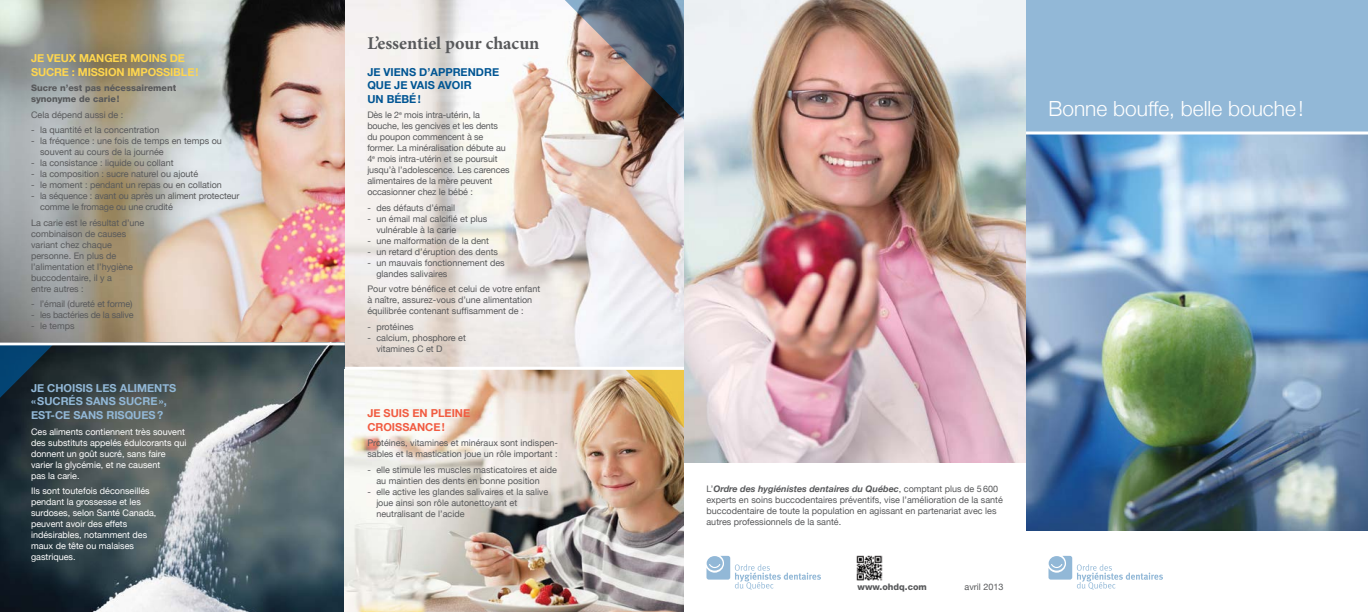
<style>
.page{position:relative;width:1368px;height:612px;background:#fff}
.page>*{position:absolute;margin:0;border:0;box-sizing:border-box;transform-origin:0 0}
.t1{font:300 20.9px "Helvetica Neue";color:#fff}
.t2{font:700 18px "Minion Pro";color:#58595b}
.t3{font:700 11px/13px "Helvetica Neue";color:#92b8d7}
.t4{font:700 11px/14px "Helvetica Neue";letter-spacing:-.01em;color:#ffd64f}
.t5{font:700 11px/13px "Helvetica Neue";color:#005593}
.t6{font:700 11px/14px "Helvetica Neue";color:#f15b40}
.t7{font:9px/11px "Helvetica Neue";color:#58595b}
.t8{font:9px/11px "Helvetica Neue";color:#fff}
.t9{font:800 9px/11px "Helvetica Neue";color:#58595b}
.t10{font:9px "Helvetica Neue";letter-spacing:-.02em;color:#58595b}
.s1{font-weight:700;font-style:italic}
</style>
<div class="page">
<img style="left:684px;top:0;width:342px;height:462px">
<img style="left:345px;top:0;width:339px;height:367px">
<img style="left:0;top:0;width:345px;height:612px">
<img style="left:345px;top:370px;width:339px;height:242px">
<svg style="left:0;top:345px;width:54px;height:62px;background:#113147"></svg>
<svg style="left:626px;top:370px;width:58px;height:58px;background:#d1ad5f"></svg>
<div style="left:1026px;top:0;width:342px;height:153px;background:#92b8d7"></div>
<img style="left:857px;top:555px;width:26px;height:26px">
<img style="left:556px;top:0;width:128px;height:120px">
<img style="left:1026px;top:135px;width:342px;height:396px">
<svg style="left:1049px;top:556px;width:114px;height:34px"></svg>
<svg style="left:707px;top:556px;width:114px;height:34px"></svg>
<hr style="left:0;top:342px;width:345px;height:3px;background:#fff">
<hr style="left:1026px;top:132px;width:342px;height:3px;background:#fff">
<p class="t4" style="left:31px;top:51px;width:169px">JE VEUX MANGER MOINS DE<br>SUCRE : MISSION IMPOSSIBLE!</p>
<p class="t9" style="left:31px;top:83px;width:147px">Sucre n’est pas nécessairement synonyme de carie!</p>
<p class="t7" style="left:31px;top:109px;width:94px">Cela dépend aussi de :</p>
<p class="t7" style="left:31px;top:124px;width:130px">- la quantité et la concentration</p>
<p class="t7" style="left:40px;top:135px;width:183px;text-indent:-9px">- la fréquence : une fois de temps en temps ou souvent au cours de la journée</p>
<p class="t7" style="left:31px;top:157px;width:144px">- la consistance : liquide ou collant</p>
<p class="t7" style="left:31px;top:168px;width:169px">- la composition : sucre naturel ou ajouté</p>
<p class="t7" style="left:31px;top:179px;width:192px">- le moment : pendant un repas ou en collation</p>
<p class="t7" style="left:40px;top:190px;width:201px;text-indent:-9px">- la séquence : avant ou après un aliment protecteur comme le fromage ou une crudité</p>
<p class="t7" style="left:31px;top:217px;width:115px">La carie est le résultat d’une combinaison de causes variant chez chaque personne. En plus de l’alimentation et l’hygiène buccodentaire, il y a<br>entre autres :</p>
<p class="t7" style="left:31px;top:298px;width:103px">- l’émail (dureté et forme)</p>
<p class="t10" style="left:31px;top:310px;width:104px">- les bactéries de la salive</p>
<p class="t7" style="left:31px;top:320px;width:45px">- le temps</p>
<p class="t3" style="left:31px;top:381px;width:147px">JE CHOISIS LES ALIMENTS «SUCRÉS SANS SUCRE»,</p>
<p class="t3" style="left:31px;top:408px;width:134px">EST-CE SANS RISQUES?</p>
<p class="t8" style="left:31px;top:426px;width:157px">Ces aliments contiennent très souvent des substituts appelés édulcorants qui donnent un goût sucré, sans faire varier la glycémie, et ne causent<br>pas la carie.</p>
<p class="t8" style="left:31px;top:485px;width:127px">Ils sont toutefois déconseillés pendant la grossesse et les surdoses, selon Santé Canada, peuvent avoir des effets indésirables, notamment des maux de tête ou malaises gastriques.</p>
<h2 class="t2" style="left:367px;top:31px;width:174px">L’essentiel pour chacun</h2>
<p class="t5" style="left:367px;top:65px;width:133px">JE VIENS D’APPRENDRE<br>QUE JE VAIS AVOIR</p>
<p class="t5" style="left:367px;top:92px;width:55px">UN BÉBÉ!</p>
<p class="t7" style="left:367px;top:109px;width:144px">Dès le 2<sup>e</sup> mois intra-utérin, la bouche, les gencives et les dents du poupon commencent à se former. La minéralisation débute au<br>4<sup>e</sup> mois intra-utérin et se poursuit jusqu’à l’adolescence. Les carences alimentaires de la mère peuvent occasionner chez le bébé :</p>
<p class="t7" style="left:367px;top:202px;width:89px">- des défauts d’émail</p>
<p class="t7" style="left:376px;top:213px;width:112px;text-indent:-9px">- un émail mal calcifié et plus vulnérable à la carie</p>
<p class="t7" style="left:367px;top:235px;width:123px">- une malformation de la dent</p>
<p class="t7" style="left:367px;top:246px;width:132px">- un retard d’éruption des dents</p>
<p class="t7" style="left:376px;top:257px;width:130px;text-indent:-9px">- un mauvais fonctionnement des glandes salivaires</p>
<p class="t7" style="left:367px;top:283px;width:174px">Pour votre bénéfice et celui de votre enfant à naître, assurez-vous d’une alimentation équilibrée contenant suffisamment de :</p>
<p class="t7" style="left:367px;top:321px;width:48px">- protéines</p>
<p class="t7" style="left:376px;top:332px;width:91px;text-indent:-9px">- calcium, phosphore et vitamines C et D</p>
<p class="t6" style="left:367px;top:405px;width:104px">JE SUIS EN PLEINE<br>CROISSANCE!</p>
<p class="t7" style="left:367px;top:437px;width:192px">Protéines, vitamines et minéraux sont indispen&shy;sables et la mastication joue un rôle important :</p>
<p class="t7" style="left:376px;top:464px;width:182px;text-indent:-9px">- elle stimule les muscles masticatoires et aide au maintien des dents en bonne position</p>
<p class="t7" style="left:376px;top:486px;width:173px;text-indent:-9px">- elle active les glandes salivaires et la salive joue ainsi son rôle autonettoyant et neutralisant de l’acide</p>
<h1 class="t1" style="left:1048px;top:95px;width:257px">Bonne bouffe, belle bouche!</h1>
<p class="t7" style="left:706px;top:483px;width:298px">L’<span class="s1">Ordre des hygiénistes dentaires du Québec</span>, comptant plus de 5600 experts en soins buccodentaires préventifs, vise l’amélioration de la santé buccodentaire de toute la population en agissant en partenariat avec les autres professionnels de la santé.</p>
<p class="t9" style="left:858px;top:581px;width:71px">www.ohdq.com</p>
<p class="t7" style="left:965px;top:581px;width:40px">avril 2013</p>
</div>
